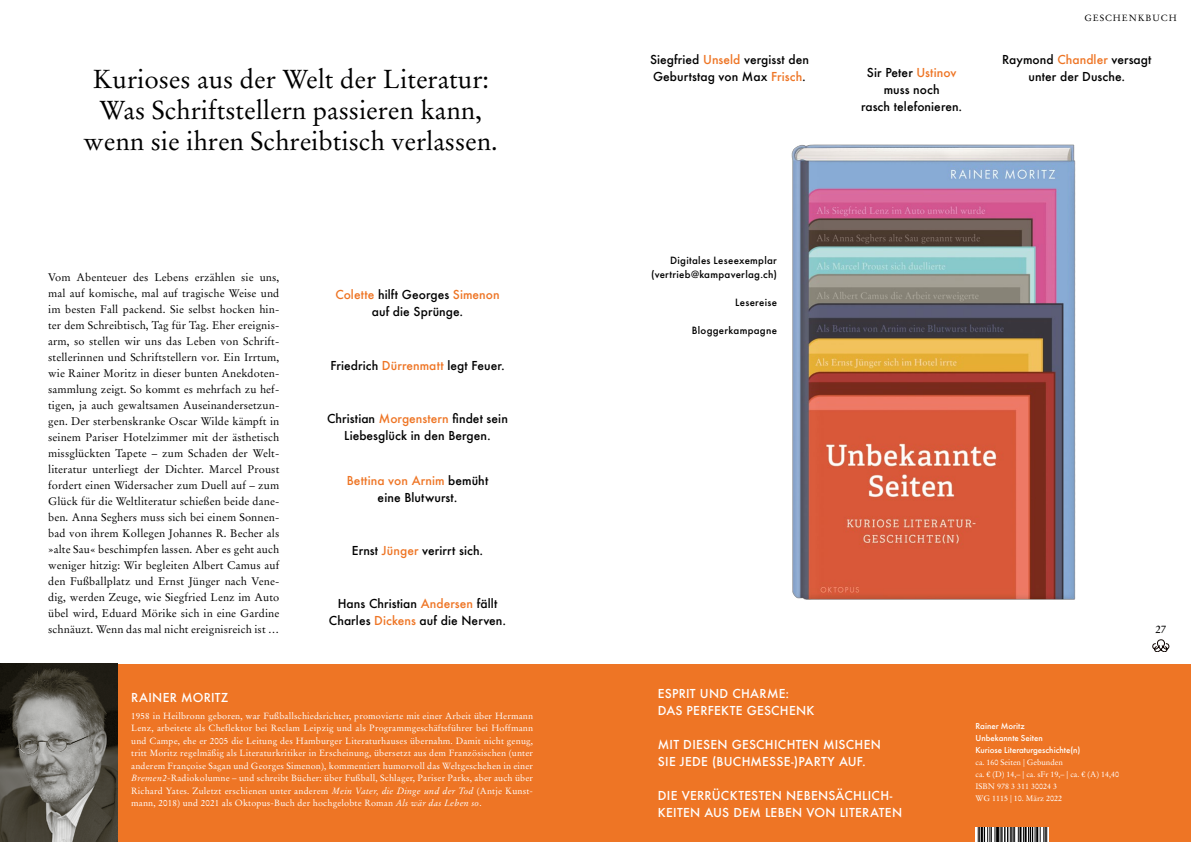
<style>
.page{position:relative;width:1191px;height:842px;background:#ee7525}
.page>*{position:absolute;margin:0;border:0;box-sizing:border-box;transform-origin:0 0}
.t1{font:26px/31px "Stempel Garamond LT Pro";color:#000;text-align:center}
.t2{font:500 12px/17px "Futura";letter-spacing:.005em;color:#000;text-align:center}
.t3{font:500 12px/17px "Futura";letter-spacing:.025em;color:#fff}
.t4{font:11px/16px "Stempel Garamond LT Pro";letter-spacing:.01em;color:#000;text-align:justify}
.t5{font:500 11px/14px "Futura PT";letter-spacing:.025em;color:#000;text-align:right}
.t6{font:9px/12.5px "Stempel Garamond LT Pro";letter-spacing:.02em;color:#fff;text-align:justify}
.t7{font:500 9px/12px "Futura PT";color:#fff}
.t8{font:9px "Stempel Garamond LT Pro";letter-spacing:.1em;color:#000}
.t9{font:8px/12px "Stempel Garamond LT Pro";color:#fff}
.s1{color:#ee7525}
.s2{font-style:italic}
</style>
<div class="page">
<div style="left:0;top:0;width:1191px;height:663px;background:#fff"></div>
<img style="left:0;top:663px;width:117px;height:179px">
<img style="left:791px;top:144px;width:285px;height:456px">
<svg style="left:975px;top:828px;width:74px;height:14px"></svg>
<svg style="left:978px;top:828px;width:69px;height:14px"></svg>
<svg style="left:1152px;top:640px;width:17px;height:12px"></svg>
<h1 class="t1" style="left:84px;top:64px;width:415px">Kurioses aus der Welt der Literatur:<br>Was Schriftstellern passieren kann, wenn sie ihren Schreibtisch verlassen.</h1>
<p class="t4" style="left:48px;top:269px;width:233px">Vom Abenteuer des Lebens erzählen sie uns, mal auf komische, mal auf tragische Weise und im besten Fall packend. Sie selbst hocken hin&shy;ter dem Schreibtisch, Tag für Tag. Eher ereignis&shy;arm, so stellen wir uns das Leben von Schrift&shy;stellerinnen und Schriftstellern vor. Ein Irrtum, wie Rainer Moritz in dieser bunten Anekdoten&shy;sammlung zeigt. So kommt es mehrfach zu hef&shy;tigen, ja auch gewaltsamen Auseinandersetzun&shy;gen. Der sterbenskranke Oscar Wilde kämpft in seinem Pariser Hotelzimmer mit der ästhetisch missglückten Tapete – zum Schaden der Welt&shy;literatur unterliegt der Dichter. Marcel Proust fordert einen Widersacher zum Duell auf – zum Glück für die Weltliteratur schießen beide dane&shy;ben. Anna Seghers muss sich bei einem Sonnen&shy;bad von ihrem Kollegen Johannes R. Becher als »alte Sau« beschimpfen lassen. Aber es geht auch weniger hitzig: Wir begleiten Albert Camus auf den Fußballplatz und Ernst Jünger nach Vene&shy;dig, werden Zeuge, wie Siegfried Lenz im Auto übel wird, Eduard Mörike sich in eine Gardine schnäuzt. Wenn das mal nicht ereignisreich ist …</p>
<p class="t3" style="left:131px;top:689px;width:99px">RAINER MORITZ</p>
<p class="t2" style="left:335px;top:286px;width:166px"><span class="s1">Colette</span> hilft Georges <span class="s1">Simenon </span>auf die Sprünge.</p>
<p class="t2" style="left:330px;top:356px;width:176px">Friedrich <span class="s1">Dürrenmatt</span> legt Feuer.</p>
<p class="t2" style="left:327px;top:410px;width:182px">Christian <span class="s1">Morgenstern</span> findet sein<br>Liebesglück in den Bergen.</p>
<p class="t2" style="left:347px;top:472px;width:143px"><span class="s1">Bettina von Arnim</span> bemüht eine Blutwurst.</p>
<p class="t2" style="left:352px;top:542px;width:133px">Ernst <span class="s1">Jünger</span> verirrt sich.</p>
<p class="t2" style="left:329px;top:595px;width:179px">Hans Christian <span class="s1">Andersen</span> fällt<br>Charles <span class="s1">Dickens</span> auf die Nerven.</p>
<p class="t6" style="left:131px;top:709px;width:403px">1958 in Heilbronn geboren, war Fußballschiedsrichter, promovierte mit einer Arbeit über Hermann Lenz, arbeitete als Cheflektor bei Reclam Leipzig und als Programmgeschäftsführer bei Hoffmann und Campe, ehe er 2005 die Leitung des Hamburger Literaturhauses übernahm. Damit nicht genug, tritt Moritz regelmäßig als Literaturkritiker in Erscheinung, übersetzt aus dem Französischen (unter anderem Françoise Sagan und Georges Simenon), kommentiert humorvoll das Weltgeschehen in einer <span class="s2">Bremen2</span>-Radiokolumne – und schreibt Bücher: über Fußball, Schlager, Pariser Parks, aber auch über Richard Yates. Zuletzt erschienen unter anderem <span class="s2">Mein Vater, die Dinge und der Tod</span> (Antje Kunst&shy;mann, 2018) und 2021 als Oktopus-Buch der hochgelobte Roman <span class="s2">Als wär das Leben so</span>.</p>
<p class="t2" style="left:650px;top:51px;width:160px;text-align:left">Siegfried <span class="s1">Unseld</span> vergisst den<br>Geburtstag von Max <span class="s1">Frisch</span>.</p>
<p class="t2" style="left:861px;top:64px;width:103px">Sir Peter <span class="s1">Ustinov </span>muss noch<br>rasch telefonieren.</p>
<p class="t8" style="left:1084px;top:12px;width:94px">GESCHENKBUCH</p>
<p class="t2" style="left:1002px;top:51px;width:151px">Raymond <span class="s1">Chandler</span> versagt unter der Dusche.</p>
<p class="t5" style="left:651px;top:253px;width:127px">Digitales Leseexemplar (vertrieb@kampaverlag.ch)</p>
<p class="t5" style="left:735px;top:295px;width:43px">Lesereise</p>
<p class="t5" style="left:691px;top:323px;width:87px">Bloggerkampagne</p>
<p class="t3" style="left:658px;top:685px;width:158px">ESPRIT UND CHARME:<br>DAS PERFEKTE GESCHENK</p>
<p class="t3" style="left:658px;top:736px;width:224px">MIT DIESEN GESCHICHTEN MISCHEN<br>SIE JEDE (BUCHMESSE-)PARTY AUF.</p>
<p class="t3" style="left:658px;top:787px;width:246px">DIE VERRÜCKTESTEN NEBENSÄCHLICH-<br>KEITEN AUS DEM LEBEN VON LITERATEN</p>
<p class="t7" style="left:975px;top:720px;width:107px">Rainer Moritz<br>Unbekannte Seiten<br>Kuriose Literaturgeschichte(n)</p>
<p class="t9" style="left:975px;top:756px;width:145px">ca. 160 Seiten | Gebunden<br>ca. € (D) 14,– | ca. sFr 19,– | ca. € (A) 14,40<br>ISBN 978 3 311 30024 3<br>WG 1115 | 10. März 2022</p>
<p class="t4" style="left:1155px;top:621px;width:12px">27</p>
</div>
